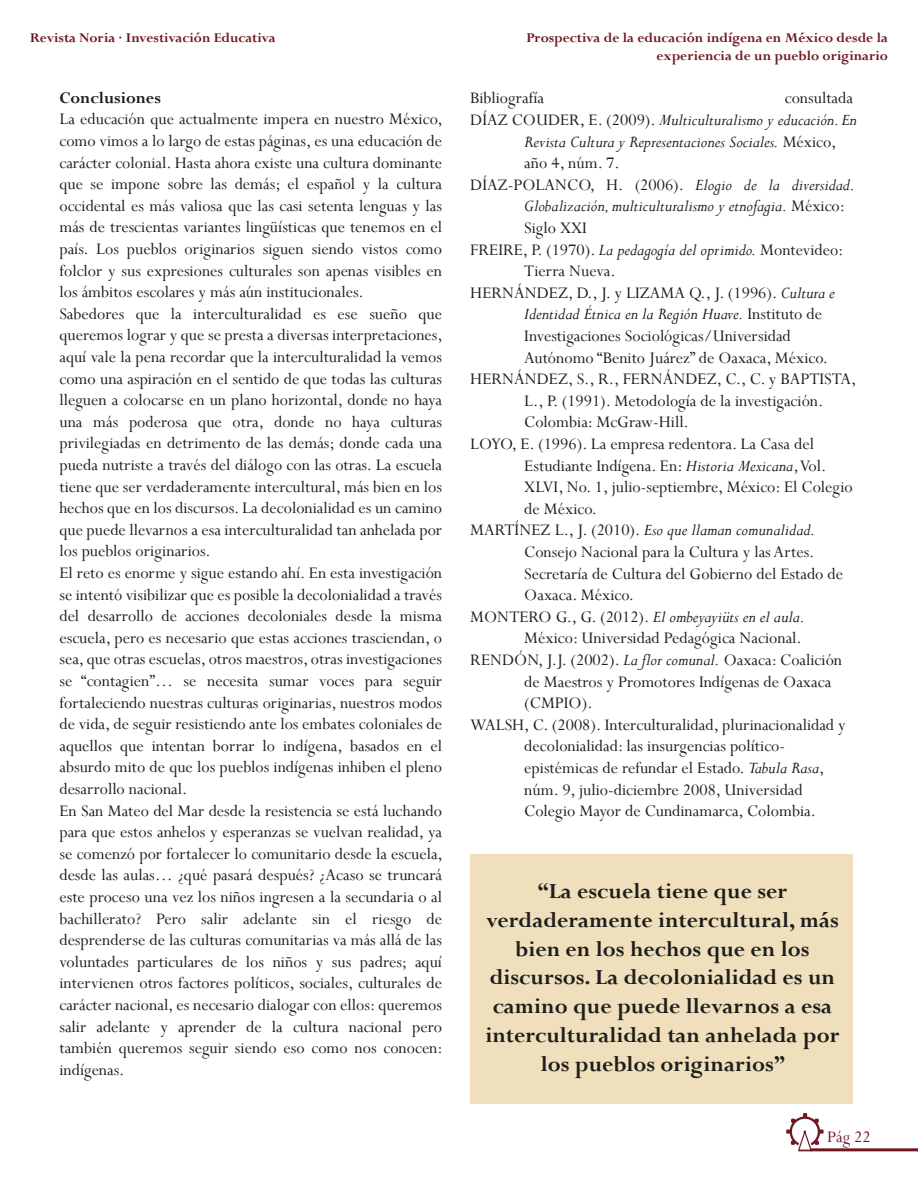
<style>
.page{position:relative;width:918px;height:1188px;background:#fff}
.page>*{position:absolute;margin:0;border:0;box-sizing:border-box;transform-origin:0 0}
.t1{font:700 24px/28.8px "Perpetua";color:#1d1d1b;text-align:center}
.t2{font:18px/21.6px "Perpetua";color:#1d1d1b}
.t3{font:italic 18px "Perpetua";color:#1d1d1b}
.t4{font:700 18px "Perpetua";color:#1d1d1b}
.t5{font:18px "Perpetua";color:#701821}
.t6{font:700 15px/18px "Perpetua";color:#701821;text-align:right}
.s1{font-style:normal}
.s2{font-style:italic}
</style>
<div class="page">
<svg style="left:786px;top:1113px;width:38px;height:38px"></svg>
<hr style="left:810px;top:1148px;width:108px;height:3px;background:#701821">
<div style="left:470px;top:855px;width:383px;height:249px;background:#efdfbc"></div>
<p class="t6" style="left:30px;top:28px;width:247px">Revista Noria · Investivación Educativa</p>
<p class="t4" style="left:59px;top:86px;width:103px">Conclusiones</p>
<p class="t2" style="left:59px;top:108px;width:385px">La educación que actualmente impera en nuestro México, como vimos a lo largo de estas páginas, es una educación de carácter colonial. Hasta ahora existe una cultura dominante que se impone sobre las demás; el español y la cultura occidental es más valiosa que las casi setenta lenguas y las más de trescientas variantes lingüísticas que tenemos en el país. Los pueblos originarios siguen siendo vistos como folclor y sus expresiones culturales son apenas visibles en los ámbitos escolares y más aún institucionales.<br>Sabedores que la interculturalidad es ese sueño que queremos lograr y que se presta a diversas interpretaciones, aquí vale la pena recordar que la interculturalidad la vemos como una aspiración en el sentido de que todas las culturas lleguen a colocarse en un plano horizontal, donde no haya una más poderosa que otra, donde no haya culturas privilegiadas en detrimento de las demás; donde cada una pueda nutriste a través del diálogo con las otras. La escuela tiene que ser verdaderamente intercultural, más bien en los hechos que en los discursos. La decolonialidad es un camino que puede llevarnos a esa interculturalidad tan anhelada por los pueblos originarios.<br>El reto es enorme y sigue estando ahí. En esta investigación se intentó visibilizar que es posible la decolonialidad a través del desarrollo de acciones decoloniales desde la misma escuela, pero es necesario que estas acciones trasciendan, o sea, que otras escuelas, otros maestros, otras investigaciones se “contagien”… se necesita sumar voces para seguir fortaleciendo nuestras culturas originarias, nuestros modos de vida, de seguir resistiendo ante los embates coloniales de aquellos que intentan borrar lo indígena, basados en el absurdo mito de que los pueblos indígenas inhiben el pleno desarrollo nacional.<br>En San Mateo del Mar desde la resistencia se está luchando para que estos anhelos y esperanzas se vuelvan realidad, ya se comenzó por fortalecer lo comunitario desde la escuela, desde las aulas… ¿qué pasará después? ¿Acaso se truncará este proceso una vez los niños ingresen a la secundaria o al bachillerato? Pero salir adelante sin el riesgo de desprenderse de las culturas comunitarias va más allá de las voluntades particulares de los niños y sus padres; aquí intervienen otros factores políticos, sociales, culturales de carácter nacional, es necesario dialogar con ellos: queremos salir adelante y aprender de la cultura nacional pero también queremos seguir siendo eso como nos conocen: indígenas.</p>
<p class="t6" style="left:526px;top:28px;width:363px">Prospectiva de la educación indígena en México desde la experiencia de un pueblo originario</p>
<p class="t2" style="left:470px;top:87px;width:75px">Bibliografía</p>
<p class="t2" style="left:785px;top:87px;width:70px">consultada</p>
<p class="t3" style="left:470px;top:108px;width:388px"><span class="s1">DÍAZ COUDER, E. (2009).</span> Multiculturalismo y educación. En</p>
<p class="t3" style="left:524px;top:130px;width:313px">Revista Cultura y Representaciones Sociales. <span class="s1">México,</span></p>
<p class="t2" style="left:524px;top:152px;width:97px">año 4, núm. 7.</p>
<p class="t2" style="left:470px;top:173px;width:386px">DÍAZ-POLANCO, H. (2006). <span class="s2">Elogio de la diversidad.</span></p>
<p class="t3" style="left:524px;top:195px;width:322px">Globalización, multiculturalismo y etnofagia. <span class="s1">México:</span></p>
<p class="t2" style="left:524px;top:217px;width:64px">Siglo XXI</p>
<p class="t2" style="left:470px;top:238px;width:375px">FREIRE, P. (1970). <span class="s2">La pedagogía del oprimido.</span> Montevideo:</p>
<p class="t2" style="left:524px;top:260px;width:93px">Tierra Nueva.</p>
<p class="t2" style="left:470px;top:281px;width:366px">HERNÁNDEZ, D., J. y LIZAMA Q., J. (1996). <span class="s2">Cultura e</span></p>
<p class="t3" style="left:524px;top:303px;width:299px">Identidad Étnica en la Región Huave. <span class="s1">Instituto de</span></p>
<p class="t2" style="left:524px;top:325px;width:268px">Investigaciones Sociológicas/Universidad</p>
<p class="t2" style="left:524px;top:346px;width:305px">Autónomo “Benito Juárez” de Oaxaca, México.</p>
<p class="t2" style="left:470px;top:368px;width:387px">HERNÁNDEZ, S., R., FERNÁNDEZ, C., C. y BAPTISTA,</p>
<p class="t2" style="left:524px;top:389px;width:301px">L., P. (1991). Metodología de la investigación.</p>
<p class="t2" style="left:524px;top:411px;width:166px">Colombia: McGraw-Hill.</p>
<p class="t2" style="left:470px;top:433px;width:345px">LOYO, E. (1996). La empresa redentora. La Casa del</p>
<p class="t2" style="left:524px;top:454px;width:303px">Estudiante Indígena. En: <span class="s2">Historia Mexicana</span>, Vol.</p>
<p class="t2" style="left:524px;top:476px;width:330px">XLVI, No. 1, julio-septiembre, México: El Colegio</p>
<p class="t2" style="left:524px;top:497px;width:74px">de México.</p>
<p class="t3" style="left:470px;top:519px;width:346px"><span class="s1">MARTÍNEZ L., J. (2010).</span> Eso que llaman comunalidad.</p>
<p class="t2" style="left:524px;top:541px;width:291px">Consejo Nacional para la Cultura y las Artes.</p>
<p class="t2" style="left:524px;top:562px;width:320px">Secretaría de Cultura del Gobierno del Estado de</p>
<p class="t2" style="left:524px;top:584px;width:111px">Oaxaca. México.</p>
<p class="t3" style="left:470px;top:605px;width:336px"><span class="s1">MONTERO G., G. (2012).</span> El ombeyayiüts en el aula.</p>
<p class="t2" style="left:524px;top:627px;width:279px">México: Universidad Pedagógica Nacional.</p>
<p class="t2" style="left:470px;top:649px;width:373px">RENDÓN, J.J. (2002). <span class="s2">La flor comunal.</span> Oaxaca: Coalición</p>
<p class="t2" style="left:524px;top:670px;width:308px">de Maestros y Promotores Indígenas de Oaxaca</p>
<p class="t2" style="left:524px;top:692px;width:70px">(CMPIO).</p>
<p class="t2" style="left:470px;top:713px;width:377px">WALSH, C. (2008). Interculturalidad, plurinacionalidad y</p>
<p class="t2" style="left:524px;top:735px;width:262px">decolonialidad: las insurgencias político-</p>
<p class="t2" style="left:524px;top:757px;width:302px">epistémicas de refundar el Estado. <span class="s2">Tabula Rasa</span>,</p>
<p class="t2" style="left:524px;top:778px;width:280px">núm. 9, julio-diciembre 2008, Universidad</p>
<p class="t2" style="left:524px;top:800px;width:293px">Colegio Mayor de Cundinamarca, Colombia.</p>
<h1 class="t1" style="left:485px;top:876px;width:356px">“La escuela tiene que ser verdaderamente intercultural, más bien en los hechos que en los discursos. La decolonialidad es un camino que puede llevarnos a esa interculturalidad tan anhelada por los pueblos originarios”</h1>
<p class="t5" style="left:827px;top:1126px;width:45px">Pág 22</p>
</div>
